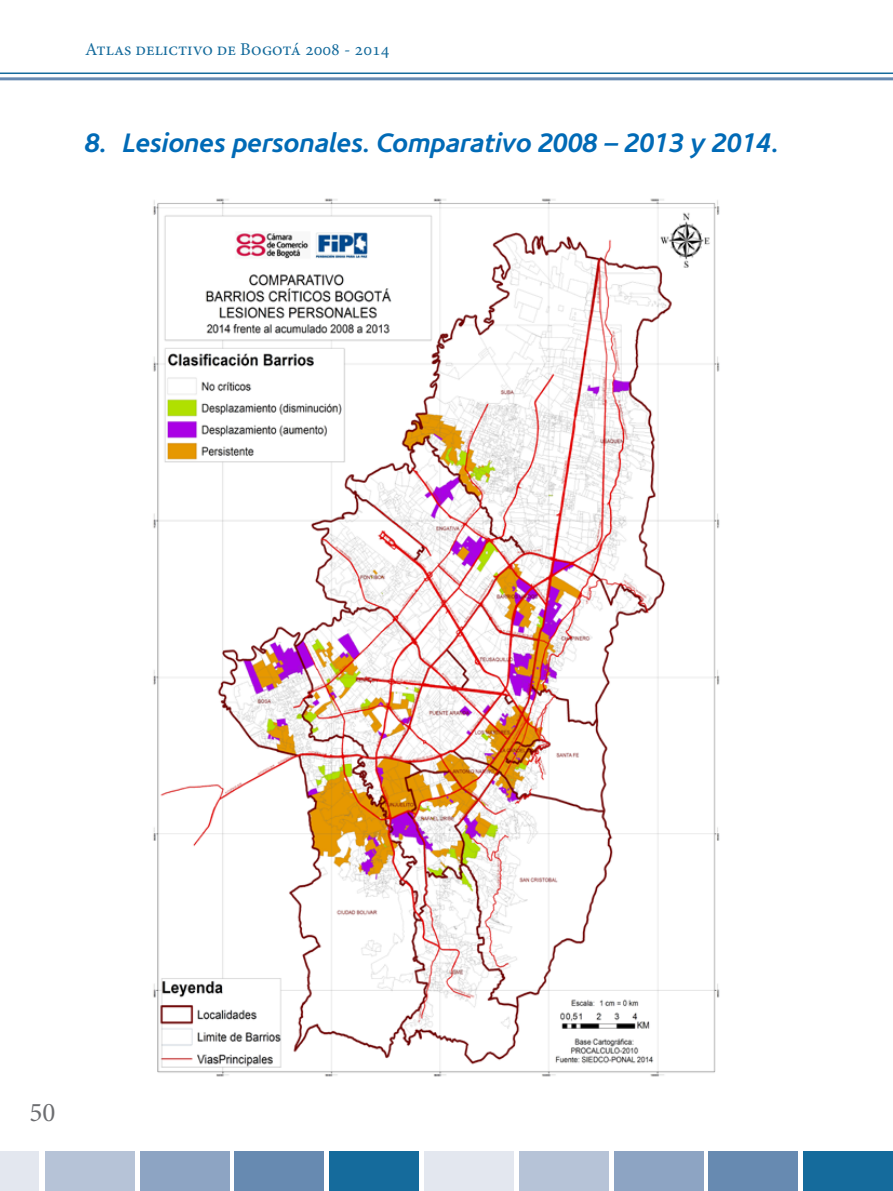
<style>
.page{position:relative;width:893px;height:1191px;background:#fff}
.page>*{position:absolute;margin:0;border:0;box-sizing:border-box;transform-origin:0 0}
.t1{font:italic 700 27px "Corisande";color:#006ab6}
.t2{font:27px "Minion Pro";color:#6d6e71}
.t3{font:18px "Minion Pro";color:#156b9c}
</style>
<div class="page">
<hr style="left:0;top:77px;width:893px;height:3px;background:#678ab1">
<hr style="left:0;top:72px;width:893px;height:2px;background:#156b9c">
<div style="left:803px;top:1151px;width:90px;height:40px;background:#156b9c"></div>
<div style="left:329px;top:1151px;width:90px;height:40px;background:#156b9c"></div>
<div style="left:708px;top:1151px;width:90px;height:40px;background:#678ab1"></div>
<div style="left:234px;top:1151px;width:90px;height:40px;background:#678ab1"></div>
<div style="left:614px;top:1151px;width:90px;height:40px;background:#8da4c3"></div>
<div style="left:140px;top:1151px;width:90px;height:40px;background:#8da4c3"></div>
<div style="left:519px;top:1151px;width:90px;height:40px;background:#b6c3d7"></div>
<div style="left:45px;top:1151px;width:90px;height:40px;background:#b6c3d7"></div>
<div style="left:424px;top:1151px;width:89px;height:40px;background:#e3e7ef"></div>
<div style="left:0;top:1151px;width:39px;height:40px;background:#e3e7ef"></div>
<img style="left:153px;top:198px;width:567px;height:879px">
<p class="t3" style="left:85px;top:37px;width:306px">Atlas delictivo de Bogotá 2008 - 2014</p>
<p class="t1" style="left:85px;top:128px;width:695px">8. Lesiones personales. Comparativo 2008 – 2013 y 2014.</p>
<p class="t2" style="left:30px;top:1094px;width:27px">50</p>
</div>
